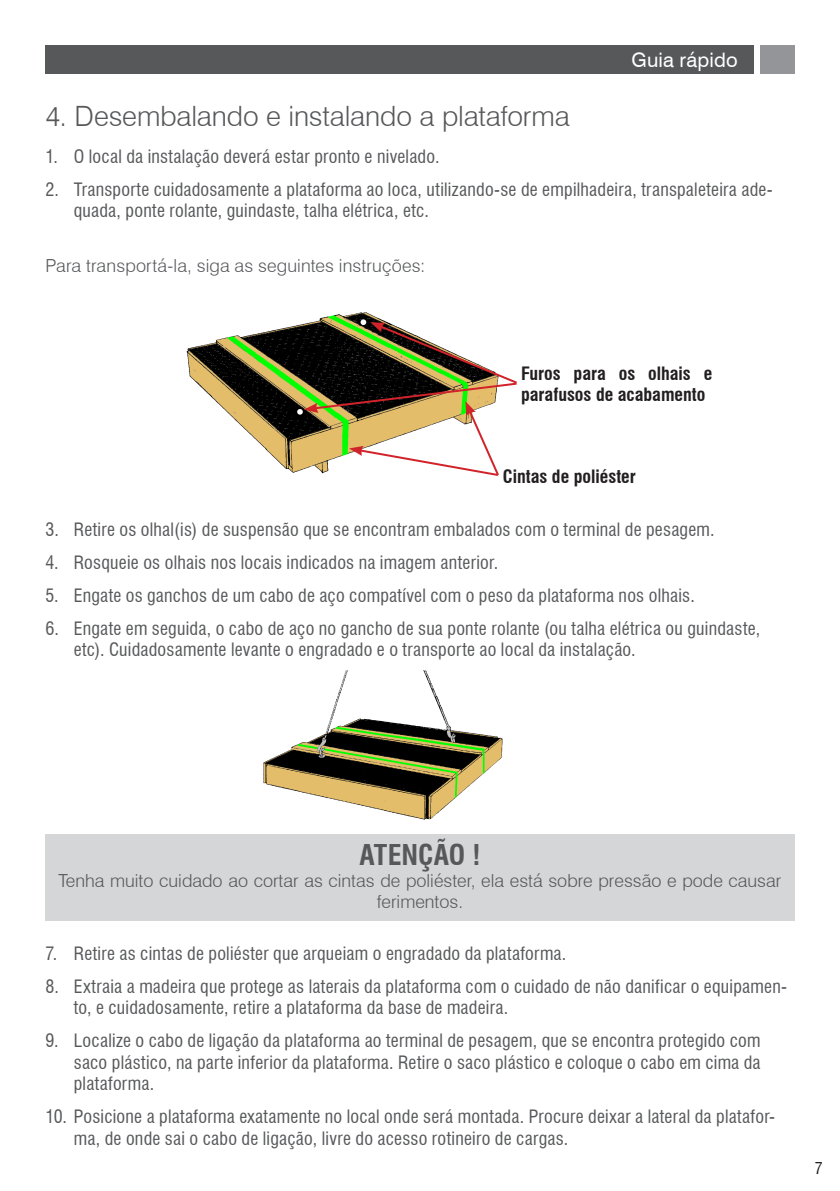
<style>
.page{position:relative;width:840px;height:1191px;background:#fff}
.page>*{position:absolute;margin:0;border:0;box-sizing:border-box;transform-origin:0 0}
.SuperTítulo{font:300 28px "Swiss 721 BT";letter-spacing:-.005em;color:#57585a}
.Título{font:700 condensed 28px "Swiss 721 BT";color:#57585a}
.t1{font:20px "Swiss 721 BT";letter-spacing:.01em;color:#fff}
.t2{font:condensed 18px/21.6px "Swiss 721 BT";letter-spacing:.015em;color:#57585a}
.Título-2{font:300 18px/21.6px "Swiss 721 BT";color:#57585a;text-align:center}
.Sub_Subtítulo_OCULTO{font:700 condensed 18px/21.6px "Swiss 721 BT";color:#231f20}
.Texto{font:300 18px "Swiss 721 BT";letter-spacing:.005em;color:#57585a}
.t3{font:condensed 16px "Swiss 721 BT";color:#231f20}
</style>
<div class="page">
<div style="left:45px;top:45px;width:708px;height:29px;background:#57585a"></div>
<div style="left:759px;top:45px;width:35px;height:29px;background:#939598"></div>
<img style="left:186px;top:312px;width:195px;height:161px">
<div style="left:45px;top:834px;width:749px;height:86px;background:#d5d6d8"></div>
<svg style="left:297px;top:319px;width:220px;height:157px"></svg>
<img style="left:263px;top:671px;width:240px;height:149px">
<p class="t1" style="left:631px;top:46px;width:108px">Guia rápido</p>
<p class="SuperTítulo" style="left:45px;top:99px;width:525px">4. Desembalando e instalando a plataforma</p>
<p class="t2" style="left:45px;top:145px;width:395px">1. O local da instalação deverá estar pronto e nivelado.</p>
<p class="t2" style="left:74px;top:178px;width:700px;text-indent:-28px">2. Transporte cuidadosamente a plataforma ao loca, utilizando-se de empilhadeira, transpaleteira ade&shy;quada, ponte rolante, guindaste, talha elétrica, etc.</p>
<p class="Texto" style="left:45px;top:254px;width:381px">Para transportá-la, siga as seguintes instruções:</p>
<p class="Sub_Subtítulo_OCULTO" style="left:520px;top:362px;width:193px">Furos para os olhais e parafusos de acabamento</p>
<p class="Sub_Subtítulo_OCULTO" style="left:502px;top:465px;width:134px">Cintas de poliéster</p>
<p class="t2" style="left:45px;top:518px;width:670px">3. Retire os olhal(is) de suspensão que se encontram embalados com o terminal de pesagem.</p>
<p class="t2" style="left:45px;top:551px;width:454px">4. Rosqueie os olhais nos locais indicados na imagem anterior.</p>
<p class="t2" style="left:45px;top:584px;width:650px">5. Engate os ganchos de um cabo de aço compatível com o peso da plataforma nos olhais.</p>
<p class="t2" style="left:74px;top:617px;width:687px;text-indent:-28px">6. Engate em seguida, o cabo de aço no gancho de sua ponte rolante (ou talha elétrica ou guindaste, etc). Cuidadosamente levante o engradado e o transporte ao local da instalação.</p>
<p class="Título" style="left:359px;top:838px;width:122px">ATENÇÃO !</p>
<p class="Título-2" style="left:59px;top:869px;width:723px">Tenha muito cuidado ao cortar as cintas de poliéster, ela está sobre pressão e pode causar ferimentos.</p>
<p class="t2" style="left:45px;top:942px;width:522px">7. Retire as cintas de poliéster que arqueiam o engradado da plataforma.</p>
<p class="t2" style="left:74px;top:975px;width:714px;text-indent:-28px">8. Extraia a madeira que protege as laterais da plataforma com o cuidado de não danificar o equipamen&shy;to, e cuidadosamente, retire a plataforma da base de madeira.</p>
<p class="t2" style="left:74px;top:1029px;width:688px;text-align:justify;text-indent:-28px">9. Localize o cabo de ligação da plataforma ao terminal de pesagem, que se encontra protegido com saco plástico, na parte inferior da plataforma. Retire o saco plástico e coloque o cabo em cima da plataforma.</p>
<p class="t2" style="left:74px;top:1106px;width:702px;text-indent:-28px">10. Posicione a plataforma exatamente no local onde será montada. Procure deixar a lateral da platafor&shy;ma, de onde sai o cabo de ligação, livre do acesso rotineiro de cargas.</p>
<p class="t3" style="left:814px;top:1159px;width:9px">7</p>
</div>
